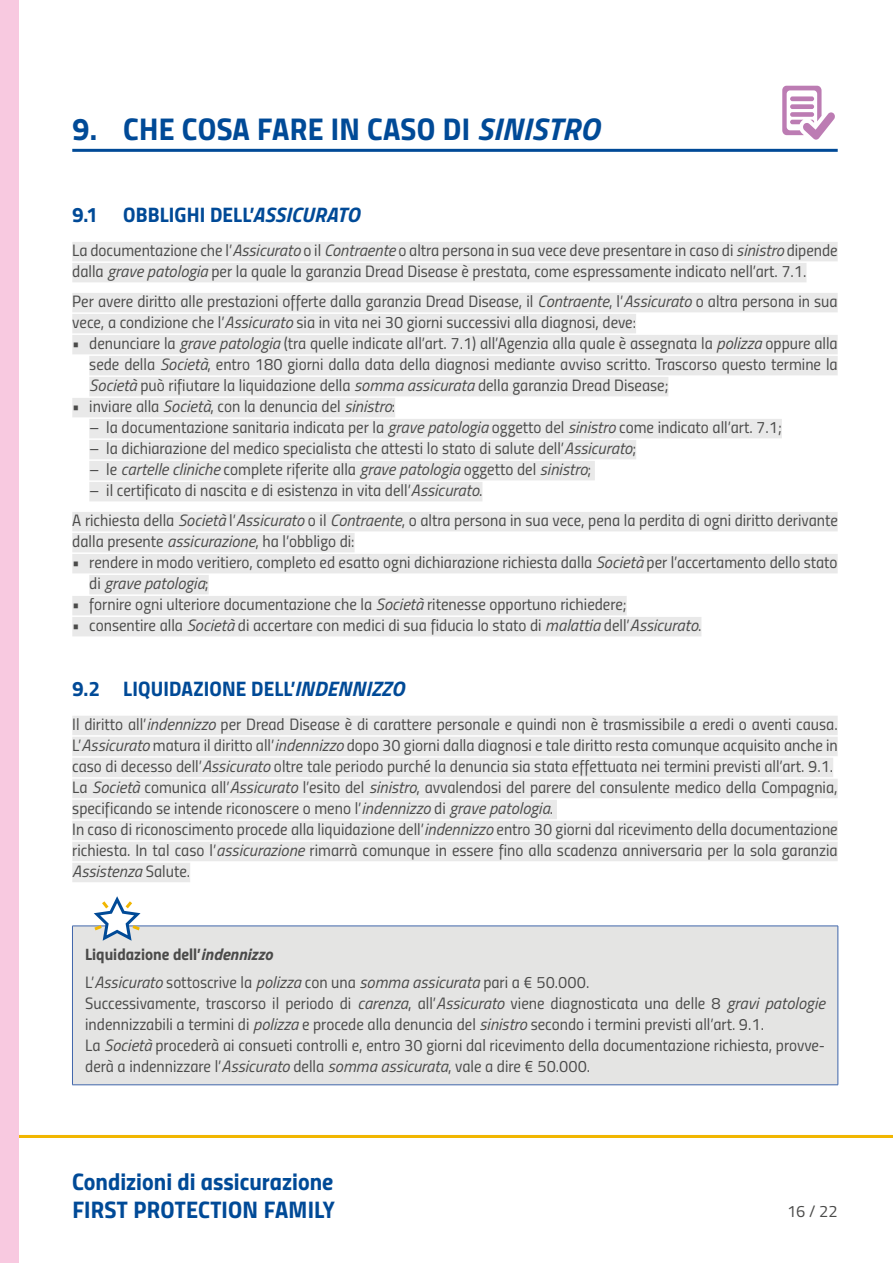
<style>
.page{position:relative;width:893px;height:1263px;background:#fff}
.page>*{position:absolute;margin:0;border:0;box-sizing:border-box;transform-origin:0 0}
.t1{font:31.5px "Titillium Bold Upright";letter-spacing:.01em;color:#004a97}
.t2{font:24px/28.5px "Titillium Bold Upright";color:#004a97}
.t3{font:21px "Titillium Bold Upright";letter-spacing:.005em;color:#004a97}
.t4{font:16.5px/21px "Titillium Regular Upright";color:#4b4b4a}
.t5{font:italic 16.5px "Titillium";color:#4b4b4a}
.t6{font:16.5px "Titillium Bold Upright";color:#4b4b4a}
.s1{font-family:"Titillium";font-weight:700;font-style:italic}
.s2{font-family:"Titillium";font-style:italic}
.s3{font-family:"Titillium Regular Upright";font-style:normal}
</style>
<div class="page">
<hr style="left:0;top:1135px;width:893px;height:3px;background:#f1b600">
<div style="left:0;top:0;width:19px;height:1263px;background:#f8c9e0"></div>
<hr style="left:72px;top:149px;width:766px;height:3px;background:#004a97">
<div style="left:72px;top:242px;width:766px;height:19px;background:#e9e9e9"></div>
<div style="left:72px;top:263px;width:734px;height:19px;background:#e9e9e9"></div>
<div style="left:72px;top:293px;width:766px;height:19px;background:#e9e9e9"></div>
<div style="left:72px;top:314px;width:564px;height:19px;background:#e9e9e9"></div>
<div style="left:72px;top:335px;width:766px;height:19px;background:#e9e9e9"></div>
<div style="left:89px;top:356px;width:749px;height:19px;background:#e9e9e9"></div>
<div style="left:89px;top:377px;width:579px;height:19px;background:#e9e9e9"></div>
<div style="left:72px;top:398px;width:323px;height:19px;background:#e9e9e9"></div>
<div style="left:89px;top:419px;width:693px;height:19px;background:#e9e9e9"></div>
<div style="left:89px;top:440px;width:547px;height:19px;background:#e9e9e9"></div>
<div style="left:89px;top:461px;width:506px;height:19px;background:#e9e9e9"></div>
<div style="left:89px;top:482px;width:393px;height:19px;background:#e9e9e9"></div>
<div style="left:72px;top:512px;width:766px;height:19px;background:#e9e9e9"></div>
<div style="left:72px;top:533px;width:283px;height:19px;background:#e9e9e9"></div>
<div style="left:72px;top:554px;width:766px;height:19px;background:#e9e9e9"></div>
<div style="left:89px;top:575px;width:120px;height:19px;background:#e9e9e9"></div>
<div style="left:72px;top:596px;width:555px;height:19px;background:#e9e9e9"></div>
<div style="left:72px;top:617px;width:629px;height:19px;background:#e9e9e9"></div>
<div style="left:72px;top:716px;width:766px;height:19px;background:#e9e9e9"></div>
<div style="left:72px;top:737px;width:766px;height:19px;background:#e9e9e9"></div>
<div style="left:72px;top:758px;width:761px;height:19px;background:#e9e9e9"></div>
<div style="left:72px;top:779px;width:766px;height:19px;background:#e9e9e9"></div>
<div style="left:72px;top:800px;width:485px;height:19px;background:#e9e9e9"></div>
<div style="left:72px;top:821px;width:766px;height:19px;background:#e9e9e9"></div>
<div style="left:72px;top:842px;width:766px;height:19px;background:#e9e9e9"></div>
<div style="left:72px;top:863px;width:118px;height:19px;background:#e9e9e9"></div>
<svg style="left:782px;top:86px;width:53px;height:54px"></svg>
<div style="left:72px;top:926px;width:766px;height:159px;background:#e4e4e3"></div>
<hr style="left:72px;top:926px;width:766px;height:1px;background:#4066ab">
<hr style="left:72px;top:926px;width:1px;height:159px;background:#4066ab">
<hr style="left:838px;top:926px;width:1px;height:159px;background:#4066ab">
<hr style="left:72px;top:1084px;width:766px;height:1px;background:#4066ab">
<svg style="left:94px;top:896px;width:47px;height:45px"></svg>
<h1 class="t1" style="left:72px;top:105px;width:529px">9. CHE COSA FARE IN CASO DI <span class="s1">SINISTRO</span></h1>
<p class="t3" style="left:72px;top:199px;width:289px">9.1 OBBLIGHI DELL’<span class="s1">ASSICURATO</span></p>
<p class="t4" style="left:72px;top:239px;width:767px">La documentazione che l’<span class="s2">Assicurato</span> o il <span class="s2">Contraente</span> o altra persona in sua vece deve presentare in caso di <span class="s2">sinistro</span> dipende dalla <span class="s2">grave patologia</span> per la quale la garanzia Dread Disease è prestata, come espressamente indicato nell’art. 7.1.</p>
<p class="t4" style="left:72px;top:290px;width:767px">Per avere diritto alle prestazioni offerte dalla garanzia Dread Disease, il <span class="s2">Contraente</span>, l’<span class="s2">Assicurato</span> o altra persona in sua vece, a condizione che l’<span class="s2">Assicurato</span> sia in vita nei 30 giorni successivi alla diagnosi, deve:</p>
<p class="t4" style="left:89px;top:332px;width:750px;text-align:justify;text-indent:-17px">• denunciare la <span class="s2">grave patologia</span> (tra quelle indicate all’art. 7.1) all’Agenzia alla quale è assegnata la <span class="s2">polizza</span> oppure alla sede della <span class="s2">Società</span>, entro 180 giorni dalla data della diagnosi mediante avviso scritto. Trascorso questo termine la <span class="s2">Società</span> può rifiutare la liquidazione della <span class="s2">somma assicurata</span> della garanzia Dread Disease;</p>
<p class="t4" style="left:72px;top:395px;width:324px">• inviare alla <span class="s2">Società</span>, con la denuncia del <span class="s2">sinistro</span>:</p>
<p class="t4" style="left:89px;top:416px;width:694px">– la documentazione sanitaria indicata per la <span class="s2">grave patologia</span> oggetto del <span class="s2">sinistro</span> come indicato all’art. 7.1;</p>
<p class="t4" style="left:89px;top:437px;width:548px">– la dichiarazione del medico specialista che attesti lo stato di salute dell’<span class="s2">Assicurato</span>;</p>
<p class="t5" style="left:89px;top:457px;width:503px"><span class="s3">– le</span> cartelle cliniche <span class="s3">complete riferite alla</span> grave patologia <span class="s3">oggetto del</span> sinistro<span class="s3">;</span></p>
<p class="t4" style="left:72px;top:474px;width:767px;line-height:30px;text-indent:17px">– il certificato di nascita e di esistenza in vita dell’<span class="s2">Assicurato</span>.<br>A richiesta della <span class="s2">Società</span> l’<span class="s2">Assicurato</span> o il <span class="s2">Contraente</span>, o altra persona in sua vece, pena la perdita di ogni diritto derivante</p>
<p class="t4" style="left:72px;top:530px;width:284px">dalla presente <span class="s2">assicurazione</span>, ha l’obbligo di:</p>
<p class="t4" style="left:72px;top:551px;width:767px">• rendere in modo veritiero, completo ed esatto ogni dichiarazione richiesta dalla <span class="s2">Società</span> per l’accertamento dello stato</p>
<p class="t5" style="left:89px;top:571px;width:121px"><span class="s3">di</span> grave patologia<span class="s3">;</span></p>
<p class="t4" style="left:72px;top:593px;width:556px">• fornire ogni ulteriore documentazione che la <span class="s2">Società</span> ritenesse opportuno richiedere;</p>
<p class="t4" style="left:72px;top:614px;width:631px">• consentire alla <span class="s2">Società</span> di accertare con medici di sua fiducia lo stato di <span class="s2">malattia</span> dell’<span class="s2">Assicurato</span>.</p>
<p class="t3" style="left:72px;top:672px;width:334px">9.2 LIQUIDAZIONE DELL’<span class="s1">INDENNIZZO</span></p>
<p class="t4" style="left:72px;top:713px;width:767px">Il diritto all’<span class="s2">indennizzo</span> per Dread Disease è di carattere personale e quindi non è trasmissibile a eredi o aventi causa.<br>L’<span class="s2">Assicurato</span> matura il diritto all’<span class="s2">indennizzo</span> dopo 30 giorni dalla diagnosi e tale diritto resta comunque acquisito anche in caso di decesso dell’<span class="s2">Assicurato</span> oltre tale periodo purché la denuncia sia stata effettuata nei termini previsti all’art. 9.1.<br>La <span class="s2">Società</span> comunica all’<span class="s2">Assicurato</span> l’esito del <span class="s2">sinistro</span>, avvalendosi del parere del consulente medico della Compagnia, specificando se intende riconoscere o meno l’<span class="s2">indennizzo</span> di <span class="s2">grave patologia</span>.<br>In caso di riconoscimento procede alla liquidazione dell’<span class="s2">indennizzo</span> entro 30 giorni dal ricevimento della documentazione richiesta. In tal caso l’<span class="s2">assicurazione</span> rimarrà comunque in essere fino alla scadenza anniversaria per la sola garanzia</p>
<p class="t5" style="left:72px;top:859px;width:119px">Assistenza <span class="s3">Salute.</span></p>
<p class="t6" style="left:85px;top:941px;width:189px">Liquidazione dell’<span class="s1">indennizzo</span></p>
<p class="t4" style="left:85px;top:971px;width:741px">L’<span class="s2">Assicurato</span> sottoscrive la <span class="s2">polizza</span> con una <span class="s2">somma assicurata</span> pari a € 50.000.<br>Successivamente, trascorso il periodo di <span class="s2">carenza</span>, all’<span class="s2">Assicurato</span> viene diagnosticata una delle 8 <span class="s2">gravi patologie </span>indennizzabili a termini di <span class="s2">polizza</span> e procede alla denuncia del <span class="s2">sinistro</span> secondo i termini previsti all’art. 9.1.<br>La <span class="s2">Società</span> procederà ai consueti controlli e, entro 30 giorni dal ricevimento della documentazione richiesta, provve&shy;derà a indennizzare l’<span class="s2">Assicurato</span> della <span class="s2">somma assicurata</span>, vale a dire € 50.000.</p>
<h2 class="t2" style="left:72px;top:1165px;width:264px">Condizioni di assicurazione<br>FIRST PROTECTION FAMILY</h2>
<p class="t4" style="left:787px;top:1200px;width:52px">16 / 22</p>
</div>
